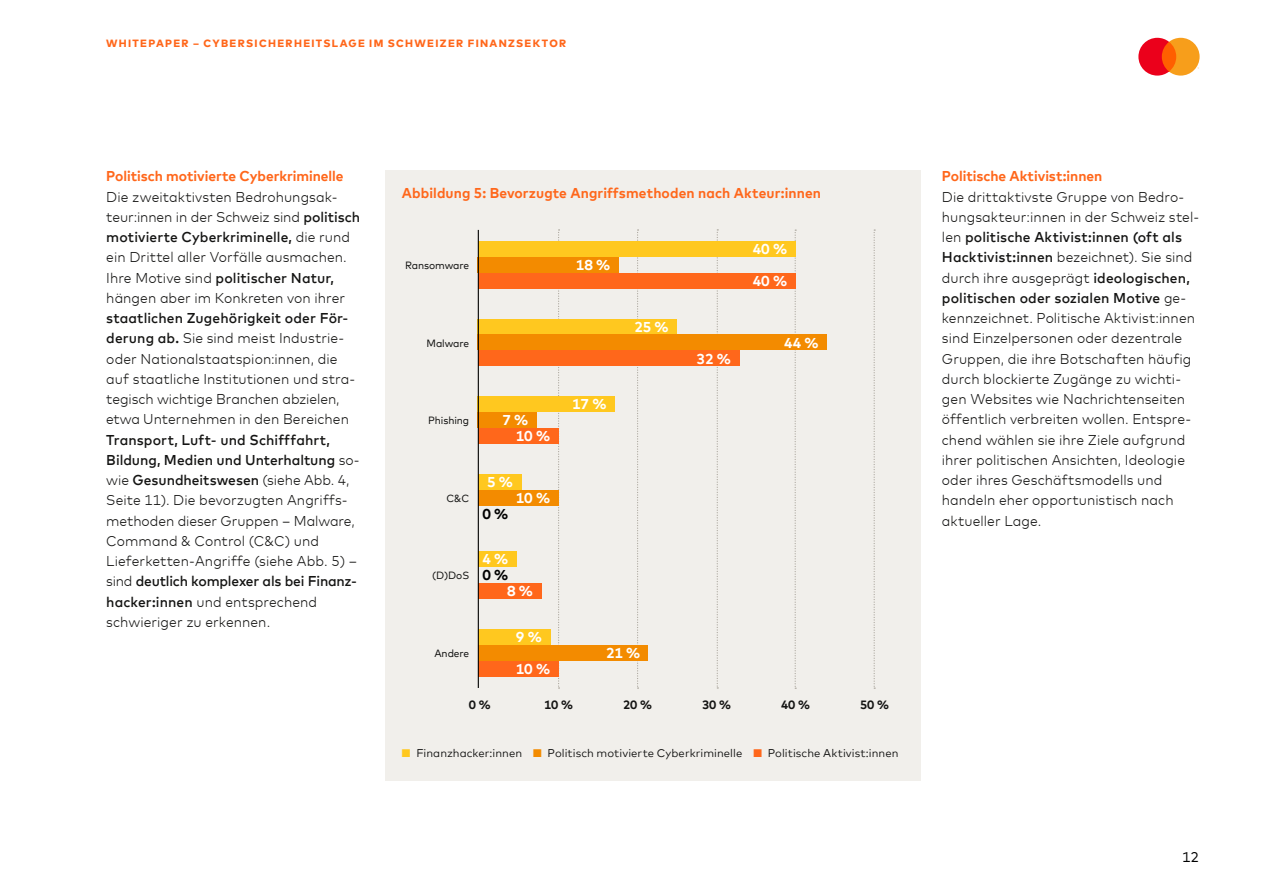
<style>
.page{position:relative;width:1263px;height:893px;background:#fff}
.page>*{position:absolute;margin:0;border:0;box-sizing:border-box;transform-origin:0 0}
.t1{font:300 14.25px/20.2px "Mark Offc For MC";letter-spacing:.005em;color:#141413}
.t2{font:700 14.25px "Mark Offc For MC";color:#ff671b}
.t3{font:700 14.25px "Mark Offc For MC";letter-spacing:-.01em;color:#fff}
.t4{font:700 14.25px "Mark Offc For MC";color:#000}
.t5{font:14.25px "Mark Offc For MC";color:#000}
.t6{font:700 12px "Mark Offc For MC";letter-spacing:-.01em;color:#141413}
.t7{font:11.25px "Mark Offc For MC";letter-spacing:.005em;color:#141413}
.t8{font:800 10.5px "Mark Offc For MC";letter-spacing:.125em;color:#ff671b}
.t9{font:10.5px "Mark Offc For MC";letter-spacing:-.01em;color:#141413}
.s1{font-weight:500}
.s2{color:#ffc81f}
.s3{color:#f38b00}
.s4{color:#ff671b}
</style>
<div class="page">
<svg style="left:1138px;top:38px;width:61px;height:38px;background:#f56d3c"></svg>
<div style="left:385px;top:170px;width:536px;height:611px;background:#f1efeb"></div>
<svg style="left:717px;top:229px;width:1px;height:460px"></svg>
<svg style="left:558px;top:229px;width:2px;height:460px"></svg>
<svg style="left:637px;top:229px;width:2px;height:460px"></svg>
<svg style="left:873px;top:229px;width:2px;height:460px"></svg>
<svg style="left:794px;top:230px;width:2px;height:459px"></svg>
<div style="left:478px;top:241px;width:318px;height:16px;background:#ffc81f"></div>
<div style="left:478px;top:257px;width:141px;height:16px;background:#f38b00"></div>
<div style="left:478px;top:273px;width:318px;height:16px;background:#ff671b"></div>
<div style="left:478px;top:319px;width:199px;height:15px;background:#ffc81f"></div>
<div style="left:478px;top:334px;width:349px;height:16px;background:#f38b00"></div>
<div style="left:478px;top:350px;width:261px;height:16px;background:#ff671b"></div>
<div style="left:478px;top:412px;width:59px;height:16px;background:#f38b00"></div>
<div style="left:478px;top:396px;width:137px;height:16px;background:#ffc81f"></div>
<div style="left:478px;top:428px;width:81px;height:16px;background:#ff671b"></div>
<div style="left:478px;top:474px;width:43px;height:16px;background:#ffc81f"></div>
<div style="left:478px;top:490px;width:81px;height:15px;background:#f38b00"></div>
<div style="left:478px;top:583px;width:64px;height:16px;background:#ff671b"></div>
<div style="left:478px;top:551px;width:38px;height:16px;background:#ffc81f"></div>
<div style="left:478px;top:629px;width:73px;height:16px;background:#ffc81f"></div>
<div style="left:478px;top:645px;width:170px;height:15px;background:#f38b00"></div>
<div style="left:478px;top:661px;width:81px;height:15px;background:#ff671b"></div>
<hr style="left:478px;top:230px;width:1px;height:458px;background:#141413">
<p class="t8" style="left:106px;top:35px;width:461px">WHITEPAPER – CYBERSICHERHEITSLAGE IM SCHWEIZER FINANZSEKTOR</p>
<p class="t2" style="left:106px;top:165px;width:239px">Politisch motivierte Cyberkriminelle</p>
<p class="t1" style="left:106px;top:185px;width:255px">Die zweitaktivsten Bedrohungsak&shy;teur:innen in der Schweiz sind <span class="s1">politisch motivierte Cyberkriminelle,</span> die rund ein Drittel aller Vorfälle ausmachen.<br>Ihre Motive sind <span class="s1">politischer Natur, </span>hängen aber im Konkreten von ihrer</p>
<p class="t1" style="left:106px;top:307px;width:250px"><span class="s1">staatlichen Zugehörigkeit oder För&shy;derung ab.</span> Sie sind meist Industrie&shy;oder Nationalstaatspion:innen, die auf staatliche Institutionen und stra&shy;tegisch wichtige Branchen abzielen, etwa Unternehmen in den Bereichen</p>
<p class="t1" style="left:106px;top:428px;width:255px"><span class="s1">Transport, Luft- und Schifffahrt, Bildung, Medien und Unterhaltung</span> so&shy;wie <span class="s1">Gesundheitswesen</span> (siehe Abb. 4, Seite 11). Die bevorzugten Angriffs&shy;methoden dieser Gruppen – Malware, Command &amp; Control (C&amp;C) und Lieferketten-Angriffe (siehe Abb. 5) – sind <span class="s1">deutlich komplexer als bei Finanz&shy;hacker:innen</span> und entsprechend schwieriger zu erkennen.</p>
<p class="t2" style="left:402px;top:182px;width:421px">Abbildung 5: Bevorzugte Angriffsmethoden nach Akteur:innen</p>
<p class="t9" style="left:405px;top:257px;width:65px">Ransomware</p>
<p class="t9" style="left:427px;top:335px;width:44px">Malware</p>
<p class="t9" style="left:428px;top:413px;width:42px">Phishing</p>
<p class="t3" style="left:502px;top:409px;width:27px">7%</p>
<p class="t3" style="left:516px;top:425px;width:36px">10 %</p>
<p class="t3" style="left:487px;top:471px;width:27px">5%</p>
<p class="t9" style="left:447px;top:490px;width:24px">C&amp;C</p>
<p class="t3" style="left:516px;top:487px;width:36px">10 %</p>
<p class="t4" style="left:482px;top:503px;width:27px">0%</p>
<p class="t9" style="left:432px;top:568px;width:39px">(D)DoS</p>
<p class="t3" style="left:482px;top:548px;width:27px">4%</p>
<p class="t4" style="left:482px;top:564px;width:27px">0%</p>
<p class="t3" style="left:507px;top:580px;width:27px">8%</p>
<p class="t9" style="left:434px;top:645px;width:36px">Andere</p>
<p class="t3" style="left:516px;top:626px;width:27px">9%</p>
<p class="t3" style="left:516px;top:658px;width:36px">10 %</p>
<p class="t3" style="left:576px;top:254px;width:36px">18 %</p>
<p class="t3" style="left:634px;top:316px;width:36px">25 %</p>
<p class="t3" style="left:572px;top:393px;width:36px">17 %</p>
<p class="t3" style="left:606px;top:642px;width:36px">21 %</p>
<p class="t3" style="left:697px;top:348px;width:36px">32 %</p>
<p class="t3" style="left:753px;top:238px;width:36px">40 %</p>
<p class="t3" style="left:753px;top:270px;width:36px">40 %</p>
<p class="t3" style="left:784px;top:332px;width:36px">44 %</p>
<p class="t6" style="left:469px;top:695px;width:23px">0%</p>
<p class="t6" style="left:544px;top:695px;width:30px">10 %</p>
<p class="t6" style="left:623px;top:695px;width:30px">20 %</p>
<p class="t6" style="left:702px;top:695px;width:30px">30 %</p>
<p class="t6" style="left:781px;top:695px;width:30px">40 %</p>
<p class="t6" style="left:860px;top:695px;width:30px">50 %</p>
<p class="t7" style="left:402px;top:745px;width:498px"><span class="s2">■</span> Finanzhacker:innen <span class="s3">■</span> Politisch motivierte Cyberkriminelle <span class="s4">■</span> Politische Aktivist:innen</p>
<p class="t2" style="left:942px;top:165px;width:162px">Politische Aktivist:innen</p>
<p class="t1" style="left:942px;top:185px;width:259px">Die drittaktivste Gruppe von Bedro&shy;hungsakteur:innen in der Schweiz stel&shy;len <span class="s1">politische Aktivist:innen (oft als Hacktivist:innen</span> bezeichnet). Sie sind durch ihre ausgeprägt <span class="s1">ideologischen, politischen oder sozialen Motive</span> ge&shy;kennzeichnet. Politische Aktivist:innen sind Einzelpersonen oder dezentrale Gruppen, die ihre Botschaften häufig durch blockierte Zugänge zu wichti&shy;gen Websites wie Nachrichtenseiten öffentlich verbreiten wollen. Entspre&shy;chend wählen sie ihre Ziele aufgrund ihrer politischen Ansichten, Ideologie oder ihres Geschäftsmodells und handeln eher opportunistisch nach aktueller Lage.</p>
<p class="t5" style="left:1182px;top:846px;width:19px">12</p>
</div>
